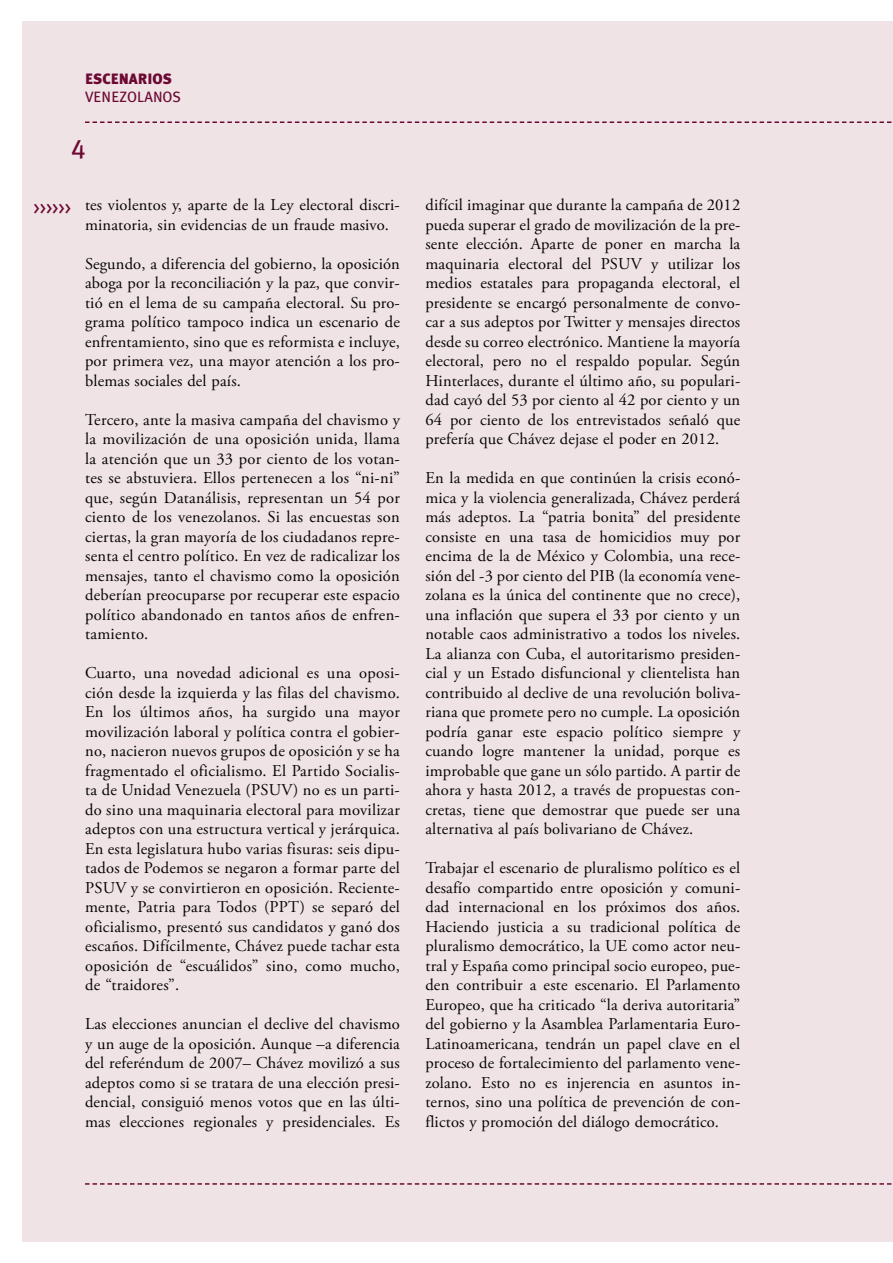
<style>
.page{position:relative;width:893px;height:1263px;background:#fff}
.page>*{position:absolute;margin:0;border:0;box-sizing:border-box;transform-origin:0 0}
.t1{font:27px "Meta Plus Book Caps";color:#6c0932}
.t2{font:18px "Meta Plus Book Caps";color:#6c0932}
.t3{font:16.5px/19.5px "Adobe Garamond Pro";letter-spacing:.01em;color:#070504;text-align:justify}
.t4{font:15px "Meta Plus";letter-spacing:.005em;color:#6c0932}
.t5{font:900 15px "Meta Plus";color:#6c0932}
</style>
<div class="page">
<div style="left:22px;top:22px;width:871px;height:1220px;background:#efe3e5"></div>
<svg style="left:85px;top:121px;width:807px;height:2px"></svg>
<svg style="left:85px;top:1183px;width:807px;height:2px"></svg>
<p class="t5" style="left:85px;top:70px;width:88px">ESCENARIOS</p>
<p class="t4" style="left:85px;top:88px;width:98px">VENEZOLANOS</p>
<h1 class="t1" style="left:71px;top:133px;width:16px">4</h1>
<p class="t2" style="left:34px;top:197px;width:39px">&gt;&gt;&gt;&gt;&gt;&gt;</p>
<p class="t3" style="left:85px;top:196px;width:316px">tes violentos y, aparte de la Ley electoral discri&shy;minatoria, sin evidencias de un fraude masivo.</p>
<p class="t3" style="left:85px;top:255px;width:316px">Segundo, a diferencia del gobierno, la oposición aboga por la reconciliación y la paz, que convir&shy;tió en el lema de su campaña electoral. Su pro&shy;grama político tampoco indica un escenario de enfrentamiento, sino que es reformista e incluye, por primera vez, una mayor atención a los pro&shy;blemas sociales del país.</p>
<p class="t3" style="left:85px;top:411px;width:316px">Tercero, ante la masiva campaña del chavismo y la movilización de una oposición unida, llama la atención que un 33 por ciento de los votan&shy;tes se abstuviera. Ellos pertenecen a los “ni-ni” que, según Datanálisis, representan un 54 por ciento de los venezolanos. Si las encuestas son ciertas, la gran mayoría de los ciudadanos repre&shy;senta el centro político. En vez de radicalizar los mensajes, tanto el chavismo como la oposición deberían preocuparse por recuperar este espacio político abandonado en tantos años de enfren&shy;tamiento.</p>
<p class="t3" style="left:85px;top:664px;width:316px">Cuarto, una novedad adicional es una oposi&shy;ción desde la izquierda y las filas del chavismo.<br>En los últimos años, ha surgido una mayor movilización laboral y política contra el gobier&shy;no, nacieron nuevos grupos de oposición y se ha fragmentado el oficialismo. El Partido Socialis&shy;ta de Unidad Venezuela (PSUV) no es un parti&shy;do sino una maquinaria electoral para movilizar adeptos con una estructura vertical y jerárquica.<br>En esta legislatura hubo varias fisuras: seis dipu&shy;tados de Podemos se negaron a formar parte del PSUV y se convirtieron en oposición. Reciente&shy;mente, Patria para Todos (PPT) se separó del oficialismo, presentó sus candidatos y ganó dos escaños. Difícilmente, Chávez puede tachar esta oposición de “escuálidos” sino, como mucho, de “traidores”.</p>
<p class="t3" style="left:85px;top:1015px;width:316px">Las elecciones anuncian el declive del chavismo y un auge de la oposición. Aunque –a diferencia del referéndum de 2007– Chávez movilizó a sus adeptos como si se tratara de una elección presi&shy;dencial, consiguió menos votos que en las últi&shy;mas elecciones regionales y presidenciales. Es</p>
<p class="t3" style="left:425px;top:196px;width:316px">difícil imaginar que durante la campaña de 2012 pueda superar el grado de movilización de la pre&shy;sente elección. Aparte de poner en marcha la maquinaria electoral del PSUV y utilizar los medios estatales para propaganda electoral, el presidente se encargó personalmente de convo&shy;car a sus adeptos por Twitter y mensajes directos desde su correo electrónico. Mantiene la mayoría electoral, pero no el respaldo popular. Según Hinterlaces, durante el último año, su populari&shy;dad cayó del 53 por ciento al 42 por ciento y un 64 por ciento de los entrevistados señaló que prefería que Chávez dejase el poder en 2012.</p>
<p class="t3" style="left:425px;top:469px;width:316px">En la medida en que continúen la crisis econó&shy;mica y la violencia generalizada, Chávez perderá más adeptos. La “patria bonita” del presidente consiste en una tasa de homicidios muy por encima de la de México y Colombia, una rece&shy;sión del -3 por ciento del PIB (la economía vene&shy;zolana es la única del continente que no crece), una inflación que supera el 33 por ciento y un notable caos administrativo a todos los niveles.<br>La alianza con Cuba, el autoritarismo presiden&shy;cial y un Estado disfuncional y clientelista han contribuido al declive de una revolución boliva&shy;riana que promete pero no cumple. La oposición podría ganar este espacio político siempre y cuando logre mantener la unidad, porque es improbable que gane un sólo partido. A partir de ahora y hasta 2012, a través de propuestas con&shy;cretas, tiene que demostrar que puede ser una alternativa al país bolivariano de Chávez.</p>
<p class="t3" style="left:425px;top:859px;width:316px">Trabajar el escenario de pluralismo político es el desafío compartido entre oposición y comuni&shy;dad internacional en los próximos dos años.<br>Haciendo justicia a su tradicional política de pluralismo democrático, la UE como actor neu&shy;tral y España como principal socio europeo, pue&shy;den contribuir a este escenario. El Parlamento Europeo, que ha criticado “la deriva autoritaria” del gobierno y la Asamblea Parlamentaria Euro-Latinoamericana, tendrán un papel clave en el proceso de fortalecimiento del parlamento vene&shy;zolano. Esto no es injerencia en asuntos in&shy;ternos, sino una política de prevención de con&shy;flictos y promoción del diálogo democrático.</p>
</div>
